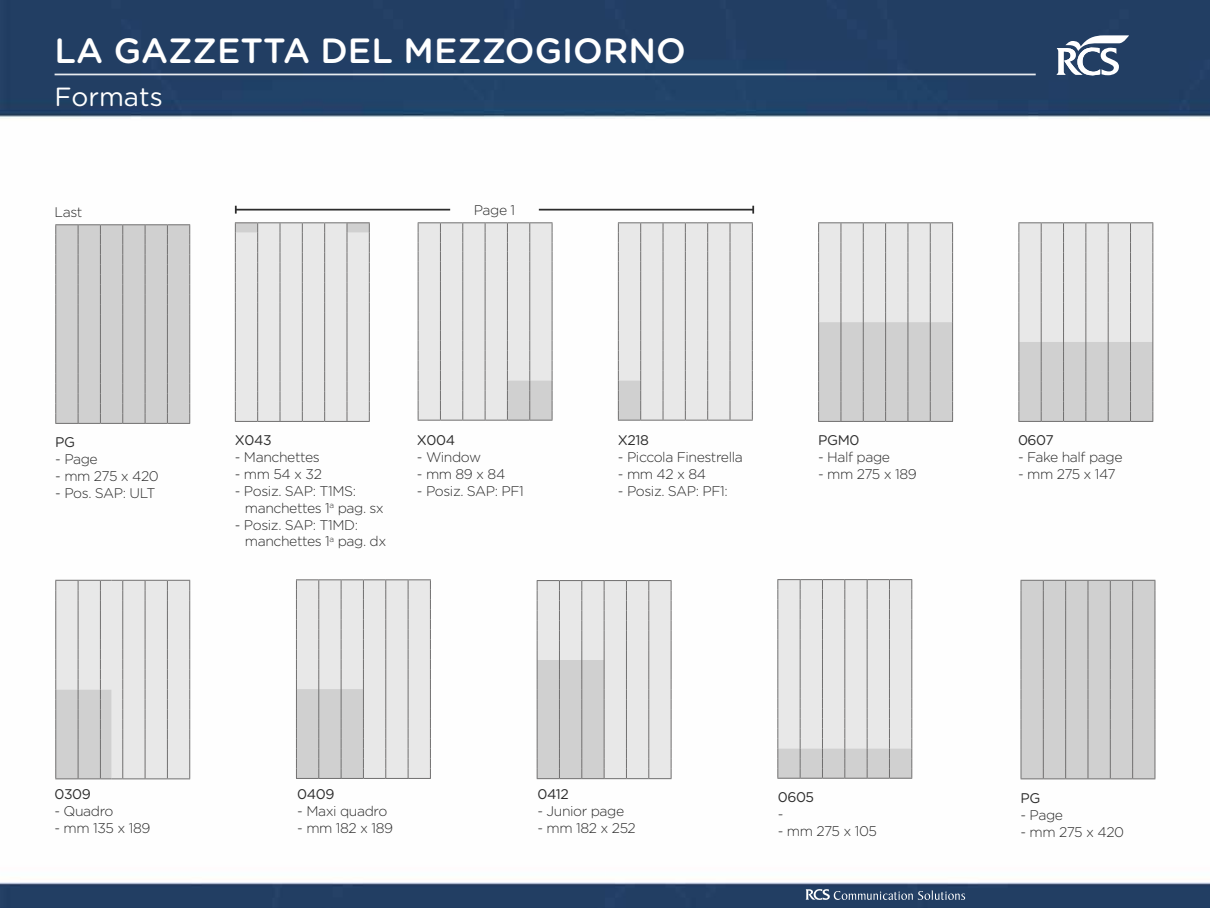
<style>
.page{position:relative;width:1210px;height:908px;background:#fff}
.page>*{position:absolute;margin:0;border:0;box-sizing:border-box;transform-origin:0 0}
.t1{font:500 35px "Gotham Rounded";color:#fff}
.t2{font:26.25px "Gotham Rounded";color:#fff}
.t3{font:300 14px/16.8px "Gotham Rounded";letter-spacing:-.03em;color:#2c2c2c}
.t4{font:14px "Gotham Rounded";letter-spacing:-.03em;color:#2c2c2c}
</style>
<div class="page">
<img style="left:0;top:0;width:1210px;height:907px">
<hr style="left:55px;top:74px;width:980px;height:1px;background:#fff">
<svg style="left:1056px;top:35px;width:73px;height:42px"></svg>
<svg style="left:805px;top:888px;width:160px;height:12px;background:#506683"></svg>
<hr style="left:236px;top:209px;width:214px;height:1px;background:#2c2c2c">
<svg style="left:235px;top:206px;width:2px;height:7px"></svg>
<hr style="left:539px;top:209px;width:214px;height:1px;background:#2c2c2c">
<svg style="left:752px;top:206px;width:2px;height:7px"></svg>
<svg style="left:1020px;top:579px;width:135px;height:200px;background:#cbcbcb"></svg>
<svg style="left:55px;top:224px;width:135px;height:200px;background:#cacaca"></svg>
<svg style="left:235px;top:222px;width:135px;height:200px;background:#e0e0e0"></svg>
<svg style="left:418px;top:222px;width:134px;height:198px;background:#e0e0e0"></svg>
<svg style="left:618px;top:222px;width:135px;height:198px;background:#e0e0e0"></svg>
<svg style="left:818px;top:222px;width:135px;height:200px;background:#d5d5d5"></svg>
<svg style="left:1018px;top:222px;width:135px;height:200px;background:#d8d8d8"></svg>
<svg style="left:777px;top:579px;width:135px;height:199px;background:#ddd"></svg>
<svg style="left:296px;top:579px;width:135px;height:199px;background:#dcdcdc"></svg>
<svg style="left:537px;top:580px;width:134px;height:199px;background:#dadada"></svg>
<svg style="left:55px;top:579px;width:135px;height:200px;background:#dddcdc"></svg>
<h1 class="t1" style="left:55px;top:25px;width:632px">LA GAZZETTA DEL MEZZOGIORNO</h1>
<h2 class="t2" style="left:55px;top:79px;width:110px">Formats</h2>
<p class="t3" style="left:55px;top:203px;width:29px">Last</p>
<p class="t3" style="left:474px;top:201px;width:43px">Page 1</p>
<p class="t4" style="left:55px;top:432px;width:21px">PG</p>
<p class="t3" style="left:55px;top:450px;width:44px">- Page</p>
<p class="t3" style="left:55px;top:467px;width:105px">- mm 275 x 420</p>
<p class="t3" style="left:55px;top:483px;width:102px">- Pos. SAP: ULT</p>
<p class="t4" style="left:235px;top:431px;width:38px">X043</p>
<p class="t3" style="left:235px;top:448px;width:86px">- Manchettes</p>
<p class="t3" style="left:235px;top:465px;width:89px">- mm 54 x 32</p>
<p class="t3" style="left:245px;top:482px;width:140px;text-indent:-10px">- Posiz. SAP: T1MS: manchettes 1<sup>a</sup> pag. sx</p>
<p class="t3" style="left:245px;top:515px;width:143px;text-indent:-10px">- Posiz. SAP: T1MD: manchettes 1<sup>a</sup> pag. dx</p>
<p class="t4" style="left:417px;top:431px;width:40px">X004</p>
<p class="t3" style="left:417px;top:448px;width:66px">- Window</p>
<p class="t3" style="left:417px;top:465px;width:90px">- mm 89 x 84</p>
<p class="t3" style="left:417px;top:482px;width:109px">- Posiz. SAP: PF1</p>
<p class="t4" style="left:618px;top:431px;width:33px">X218</p>
<p class="t3" style="left:618px;top:448px;width:126px">- Piccola Finestrella</p>
<p class="t3" style="left:618px;top:465px;width:90px">- mm 42 x 84</p>
<p class="t3" style="left:618px;top:482px;width:111px">- Posiz. SAP: PF1:</p>
<p class="t4" style="left:818px;top:431px;width:43px">PGM0</p>
<p class="t3" style="left:818px;top:448px;width:73px">- Half page</p>
<p class="t3" style="left:818px;top:465px;width:100px">- mm 275 x 189</p>
<p class="t4" style="left:55px;top:784px;width:38px">0309</p>
<p class="t3" style="left:55px;top:801px;width:60px">- Quadro</p>
<p class="t3" style="left:55px;top:818px;width:97px">- mm 135 x 189</p>
<p class="t4" style="left:297px;top:784px;width:39px">0409</p>
<p class="t3" style="left:297px;top:801px;width:92px">- Maxi quadro</p>
<p class="t3" style="left:297px;top:818px;width:97px">- mm 182 x 189</p>
<p class="t4" style="left:537px;top:784px;width:33px">0412</p>
<p class="t3" style="left:537px;top:801px;width:88px">- Junior page</p>
<p class="t3" style="left:537px;top:818px;width:100px">- mm 182 x 252</p>
<p class="t4" style="left:778px;top:787px;width:38px">0605</p>
<p class="t3" style="left:778px;top:804px;width:7px">-</p>
<p class="t3" style="left:778px;top:821px;width:101px">- mm 275 x 105</p>
<p class="t4" style="left:1018px;top:431px;width:37px">0607</p>
<p class="t3" style="left:1018px;top:448px;width:106px">- Fake half page</p>
<p class="t3" style="left:1018px;top:465px;width:99px">- mm 275 x 147</p>
<p class="t4" style="left:1020px;top:788px;width:21px">PG</p>
<p class="t3" style="left:1020px;top:805px;width:44px">- Page</p>
<p class="t3" style="left:1020px;top:822px;width:105px">- mm 275 x 420</p>
</div>
